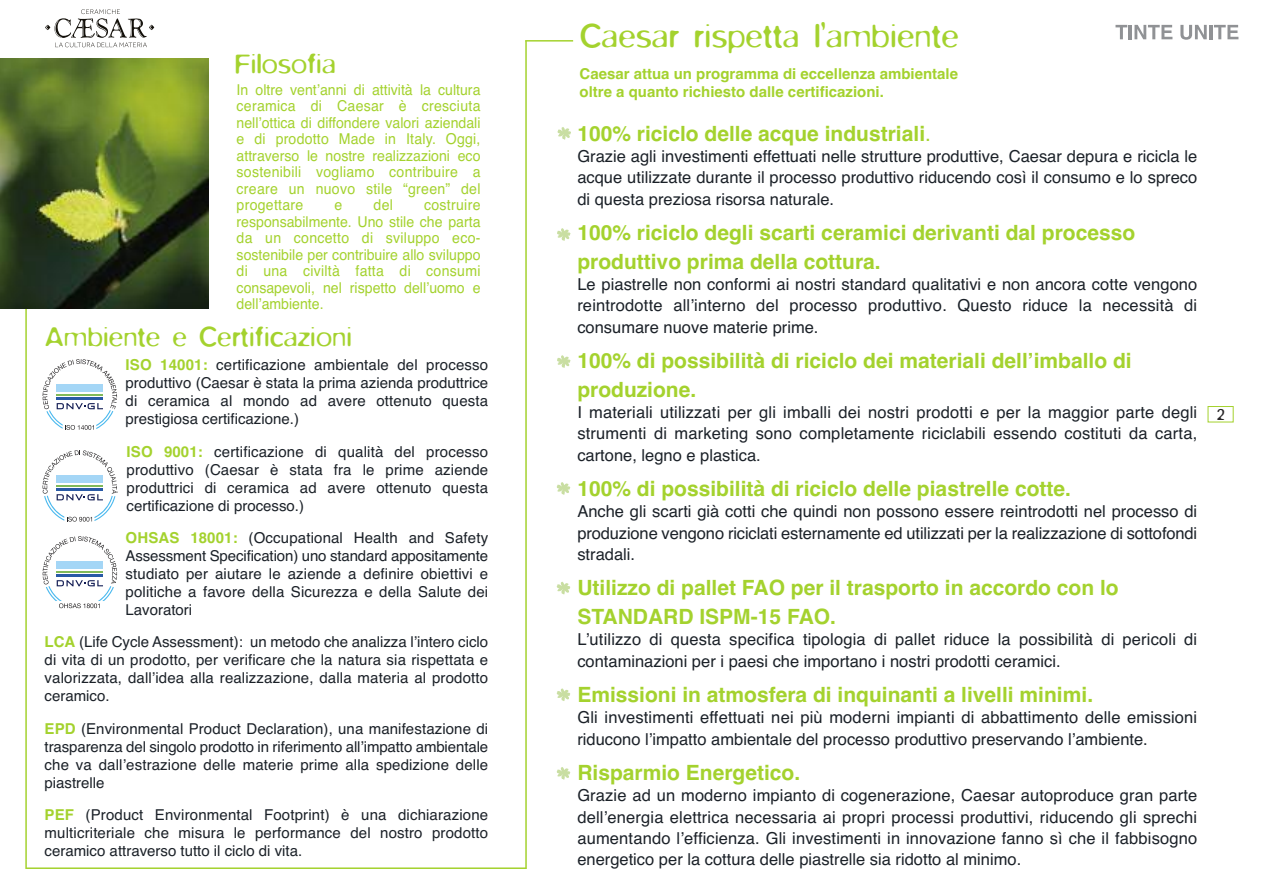
<style>
.page{position:relative;width:1263px;height:893px;background:#fff}
.page>*{position:absolute;margin:0;border:0;box-sizing:border-box;transform-origin:0 0}
.t1{font:300 36px "Blur";color:#a4d22e}
.t2{font:300 30px "Blur";color:#a4d22e}
.t3{font:700 21px/28.5px "Helvetica";color:#a4d22e}
.t4{font:300 18px "Blur";color:#272526}
.t5{font:16.5px/21.3px "Helvetica";color:#1b2128;text-align:justify}
.t6{font:15px/18px "Helvetica";letter-spacing:.01em;color:#1b2128;text-align:justify}
.t7{font:15px/16.5px "Helvetica";letter-spacing:.02em;color:#a4d22e;text-align:justify;scale:.94 1}
.t8{font:700 15px/18px "Helvetica";color:#a4d22e}
.s1{font-weight:700;color:#a4d22e}
.s2{font-weight:400}
</style>
<div class="page">
<svg style="left:45px;top:9px;width:109px;height:38px"></svg>
<svg style="left:1115px;top:25px;width:12px;height:14px"></svg>
<hr style="left:1129px;top:25px;width:3px;height:14px;background:#909295">
<svg style="left:1134px;top:25px;width:38px;height:14px"></svg>
<svg style="left:1180px;top:25px;width:27px;height:15px"></svg>
<hr style="left:1209px;top:25px;width:3px;height:14px;background:#909295">
<svg style="left:1214px;top:25px;width:24px;height:14px"></svg>
<hr style="left:525px;top:40px;width:48px;height:2px;background:#a4d22e">
<hr style="left:26px;top:867px;width:500px;height:2px;background:#a4d22e">
<hr style="left:525px;top:41px;width:2px;height:828px;background:#a4d22e">
<svg style="left:557px;top:127px;width:14px;height:13px"></svg>
<svg style="left:557px;top:228px;width:13px;height:13px"></svg>
<svg style="left:557px;top:355px;width:13px;height:13px"></svg>
<svg style="left:557px;top:482px;width:13px;height:13px"></svg>
<svg style="left:557px;top:582px;width:13px;height:12px"></svg>
<svg style="left:557px;top:688px;width:13px;height:13px"></svg>
<svg style="left:557px;top:767px;width:13px;height:13px"></svg>
<hr style="left:25px;top:260px;width:2px;height:609px;background:#a4d22e">
<img style="left:0;top:59px;width:208px;height:250px">
<svg style="left:43px;top:450px;width:75px;height:72px"></svg>
<svg style="left:43px;top:359px;width:74px;height:71px"></svg>
<svg style="left:43px;top:536px;width:74px;height:72px"></svg>
<div style="left:1208px;top:406px;width:25px;height:16px;border:1px solid #a4d22e"></div>
<h2 class="t2" style="left:235px;top:45px;width:103px">Filosofia</h2>
<p class="t7" style="left:237px;top:81px;width:261px">In oltre vent’anni di attività la cultura ceramica di Caesar è cresciuta nell’ottica di diffondere valori aziendali e di prodotto Made in Italy. Oggi, attraverso le nostre realizzazioni eco sostenibili vogliamo contribuire a creare un nuovo stile “green” del progettare</p>
<p class="t7" style="left:335px;top:197px;width:10px">e</p>
<p class="t7" style="left:374px;top:197px;width:22px">del</p>
<p class="t7" style="left:237px;top:197px;width:261px;text-indent:188px">costruire responsabilmente. Uno stile che parta da un concetto di sviluppo eco&shy;sostenibile per contribuire allo sviluppo di una civiltà fatta di consumi consapevoli, nel rispetto dell’uomo e dell’ambiente.</p>
<h2 class="t2" style="left:45px;top:318px;width:309px">Ambiente e Certificazioni</h2>
<p class="t6" style="left:126px;top:356px;width:364px"><span class="s1">ISO 14001:</span> certificazione ambientale del processo produttivo (Caesar è stata la prima azienda produttrice di ceramica al mondo ad avere ottenuto questa prestigiosa certificazione.)</p>
<p class="t6" style="left:127px;top:442px;width:363px"><span class="s1">ISO 9001:</span> certificazione di qualità del processo produttivo (Caesar è stata fra le prime aziende produttrici di ceramica ad avere ottenuto questa certificazione di processo.)</p>
<p class="t6" style="left:126px;top:529px;width:364px"><span class="s1">OHSAS 18001:</span> (Occupational Health and Safety Assessment Specification) uno standard appositamente studiato per aiutare le aziende a definire obiettivi e politiche a favore della Sicurezza e della Salute dei Lavoratori</p>
<p class="t6" style="left:45px;top:633px;width:445px"><span class="s1">LCA</span> (Life Cycle Assessment): un metodo che analizza l’intero ciclo di vita di un prodotto, per verificare che la natura sia rispettata e valorizzata, dall’idea alla realizzazione, dalla materia al prodotto ceramico.</p>
<p class="t6" style="left:45px;top:719px;width:445px"><span class="s1">EPD</span> (Environmental Product Declaration), una manifestazione di trasparenza del singolo prodotto in riferimento all’impatto ambientale che va dall’estrazione delle materie prime alla spedizione delle piastrelle</p>
<p class="t6" style="left:45px;top:806px;width:445px"><span class="s1">PEF</span> (Product Environmental Footprint) è una dichiarazione multicriteriale che misura le performance del nostro prodotto ceramico attraverso tutto il ciclo di vita.</p>
<h1 class="t1" style="left:580px;top:14px;width:381px">Caesar rispetta l’ambiente</h1>
<p class="t8" style="left:580px;top:65px;width:380px">Caesar attua un programma di eccellenza ambientale oltre a quanto richiesto dalle certificazioni.</p>
<p class="t3" style="left:577px;top:119px;width:355px">100% riciclo delle acque industriali<span class="s2">.</span></p>
<p class="t5" style="left:577px;top:146px;width:621px">Grazie agli investimenti effettuati nelle strutture produttive, Caesar depura e ricicla le acque utilizzate durante il processo produttivo riducendo così il consumo e lo spreco di questa preziosa risorsa naturale.</p>
<p class="t3" style="left:577px;top:219px;width:559px">100% riciclo degli scarti ceramici derivanti dal processo produttivo prima della cottura.</p>
<p class="t5" style="left:577px;top:274px;width:621px">Le piastrelle non conformi ai nostri standard qualitativi e non ancora cotte vengono reintrodotte all’interno del processo produttivo. Questo riduce la necessità di consumare nuove materie prime.</p>
<p class="t3" style="left:577px;top:347px;width:556px">100% di possibilità di riciclo dei materiali dell’imballo di produzione.</p>
<p class="t5" style="left:577px;top:402px;width:621px">I materiali utilizzati per gli imballi dei nostri prodotti e per la maggior parte degli strumenti di marketing sono completamente riciclabili essendo costituti da carta, cartone, legno e plastica.</p>
<p class="t3" style="left:577px;top:474px;width:495px">100% di possibilità di riciclo delle piastrelle cotte.</p>
<p class="t5" style="left:577px;top:501px;width:621px">Anche gli scarti già cotti che quindi non possono essere reintrodotti nel processo di produzione vengono riciclati esternamente ed utilizzati per la realizzazione di sottofondi stradali.</p>
<p class="t3" style="left:577px;top:574px;width:543px">Utilizzo di pallet FAO per il trasporto in accordo con lo<br>STANDARD ISPM-15 FAO.</p>
<p class="t5" style="left:577px;top:629px;width:621px">L’utilizzo di questa specifica tipologia di pallet riduce la possibilità di pericoli di contaminazioni per i paesi che importano i nostri prodotti ceramici.</p>
<p class="t3" style="left:577px;top:680px;width:517px">Emissioni in atmosfera di inquinanti a livelli minimi.</p>
<p class="t5" style="left:577px;top:707px;width:621px">Gli investimenti effettuati nei più moderni impianti di abbattimento delle emissioni riducono l’impatto ambientale del processo produttivo preservando l’ambiente.</p>
<p class="t3" style="left:577px;top:759px;width:224px">Risparmio Energetico.</p>
<p class="t5" style="left:577px;top:785px;width:621px">Grazie ad un moderno impianto di cogenerazione, Caesar autoproduce gran parte dell’energia elettrica necessaria ai propri processi produttivi, riducendo gli sprechi aumentando l’efficienza. Gli investimenti in innovazione fanno sì che il fabbisogno energetico per la cottura delle piastrelle sia ridotto al minimo.</p>
<p class="t4" style="left:1216px;top:403px;width:10px">2</p>
</div>
